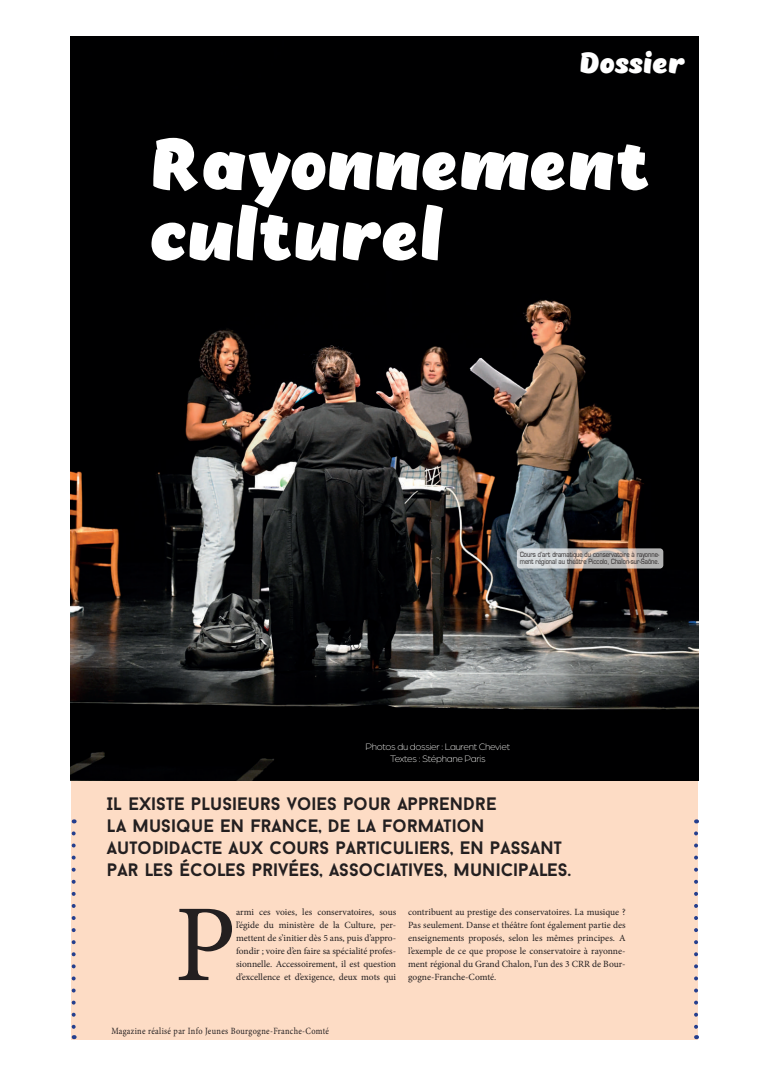
<style>
.page{position:relative;width:769px;height:1076px;background:#fff}
.page>*{position:absolute;margin:0;border:0;box-sizing:border-box;transform-origin:0 0}
.t1{font:109.5px "Minion Pro";color:#231f20}
.t2{font:italic 700 70.2px/70.2px "Chekharda";color:#fff}
.t3{font:italic 700 29px "Chekharda";color:#fff}
.t4{font:700 18px/22px "Baron Neue";color:#231f20}
.t5{font:300 10px/12px "Arboria";letter-spacing:-.03em;color:#fff;text-align:center}
.t6{font:9.5px/13px "Minion Pro";color:#231f20;text-align:justify}
.t7{font:9.5px "Minion Pro";letter-spacing:.035em;color:#231f20;scale:.86 1}
.t8{font:7px/7px "Eurasia";color:#231f20;scale:.95 1}
</style>
<div class="page">
<div style="left:72px;top:767px;width:625px;height:272px;background:#fddcc5"></div>
<svg style="left:72px;top:833px;width:4px;height:206px"></svg>
<svg style="left:694px;top:833px;width:3px;height:206px"></svg>
<img style="left:70px;top:37px;width:627px;height:744px">
<svg style="left:516px;top:548px;width:147px;height:20px;background:#c4c1c0"></svg>
<h3 class="t3" style="left:579px;top:43px;width:107px">Dossier</h3>
<h2 class="t2" style="left:150px;top:127px;width:501px">Rayonnement culturel</h2>
<p class="t8" style="left:519px;top:550px;width:148px">Cours d’art dramatique du conservatoire à rayonne&shy;ment régional au théâtre Piccolo, Chalon-sur-Saône.</p>
<p class="t5" style="left:365px;top:740px;width:146px">Photos du dossier : Laurent Cheviet<br>Textes : Stéphane Paris</p>
<h3 class="t4" style="left:107px;top:792px;width:465px">IL EXISTE PLUSIEURS VOIES POUR APPRENDRE<br>LA MUSIQUE EN FRANCE, DE LA FORMATION AUTODIDACTE AUX COURS PARTICULIERS, EN PASSANT PAR LES ÉCOLES PRIVÉES, ASSOCIATIVES, MUNICIPALES.</h3>
<h1 class="t1" style="left:174px;top:872px;width:63px">P</h1>
<p class="t6" style="left:236px;top:905px;width:161px">armi ces voies, les conservatoires, sous l’égide du ministère de la Culture, per&shy;mettent de s’initier dès 5 ans, puis d’appro&shy;fondir ; voire d’en faire sa spécialité profes&shy;sionnelle. Accessoirement, il est question d’excellence et d’exigence, deux mots qui</p>
<p class="t6" style="left:408px;top:905px;width:219px">contribuent au prestige des conservatoires. La musique ?<br>Pas seulement. Danse et théâtre font également partie des enseignements proposés, selon les mêmes principes. A l’exemple de ce que propose le conservatoire à rayonne&shy;ment régional du Grand Chalon, l’un des 3 CRR de Bour&shy;gogne-Franche-Comté.</p>
<p class="t7" style="left:111px;top:1024px;width:255px">Magazine réalisé par Info Jeunes Bourgogne-Franche-Comté</p>
</div>
